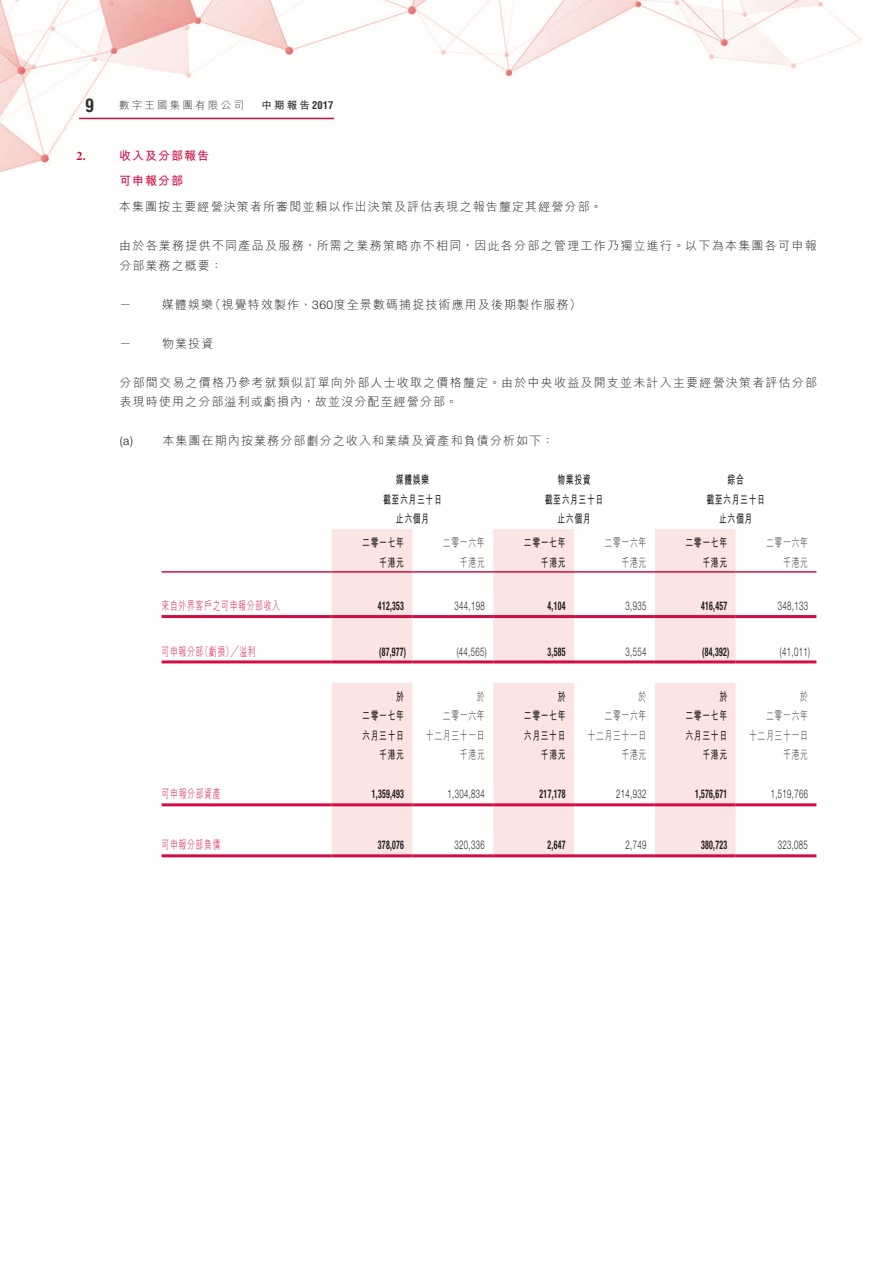
<style>
.page{position:relative;width:893px;height:1263px;background:#fff}
.page>*{position:absolute;margin:0;border:0;box-sizing:border-box;transform-origin:0 0}
.t1{font:700 condensed 18px "Helvetica LT Std";color:#312f30}
.t2{font:300 12px/19.5px "M Hei HK";letter-spacing:.09em;color:#231f20}
.t3{font:700 12px/19.5px "M Hei HK";letter-spacing:.085em;color:#231f20;text-align:center;scale:.65 1}
.t4{font:300 12px "Helvetica Neue LT Std";letter-spacing:.04em;color:#231f20;scale:.65 1}
.t5{font:700 condensed 12px "Helvetica Neue LT Std";letter-spacing:.035em;color:#231f20;scale:.65 1}
.t6{font:300 12px/19.5px "M Hei HK";letter-spacing:.09em;color:#231f20;text-align:right;scale:.65 1}
.t7{font:300 12px "M Hei HK";letter-spacing:.09em;color:#d20d44;scale:.65 1}
.t8{font:700 12px "M Hei HK";letter-spacing:.085em;color:#d20d44}
.t9{font:300 12px "Helvetica Neue LT Std";letter-spacing:.04em;color:#231f20}
.t10{font:700 12px "Times LT Std";color:#d20d44}
.t11{font:300 10.5px "M Hei HK";letter-spacing:.21em;color:#312f30}
.t12{font:700 10.5px "M Hei HK";color:#312f30}
.s1{font-family:"Helvetica LT Std";font-stretch:condensed}
.s2{font-family:"Helvetica Neue LT Std"}
</style>
<div class="page">
<img style="left:0;top:0;width:862px;height:172px">
<hr style="left:79px;top:118px;width:255px;height:1px;background:#d20d44">
<svg style="left:332px;top:529px;width:404px;height:325px;fill:#fae5e2"></svg>
<hr style="left:162px;top:571px;width:170px;height:2px;background:#d20d44">
<hr style="left:332px;top:571px;width:80px;height:2px;background:#d20d44">
<hr style="left:412px;top:571px;width:81px;height:2px;background:#d20d44">
<hr style="left:493px;top:571px;width:81px;height:2px;background:#d20d44">
<hr style="left:574px;top:571px;width:81px;height:2px;background:#d20d44">
<hr style="left:655px;top:571px;width:81px;height:2px;background:#d20d44">
<hr style="left:736px;top:571px;width:80px;height:2px;background:#d20d44">
<hr style="left:162px;top:615px;width:170px;height:3px;background:#d20d44">
<hr style="left:332px;top:615px;width:80px;height:3px;background:#d20d44">
<hr style="left:412px;top:615px;width:81px;height:3px;background:#d20d44">
<hr style="left:493px;top:615px;width:81px;height:3px;background:#d20d44">
<hr style="left:574px;top:615px;width:81px;height:3px;background:#d20d44">
<hr style="left:655px;top:615px;width:81px;height:3px;background:#d20d44">
<hr style="left:736px;top:615px;width:80px;height:3px;background:#d20d44">
<hr style="left:162px;top:660px;width:170px;height:3px;background:#d20d44">
<hr style="left:332px;top:660px;width:80px;height:3px;background:#d20d44">
<hr style="left:412px;top:660px;width:81px;height:3px;background:#d20d44">
<hr style="left:493px;top:660px;width:81px;height:3px;background:#d20d44">
<hr style="left:574px;top:660px;width:81px;height:3px;background:#d20d44">
<hr style="left:655px;top:660px;width:81px;height:3px;background:#d20d44">
<hr style="left:736px;top:660px;width:80px;height:3px;background:#d20d44">
<hr style="left:162px;top:803px;width:170px;height:3px;background:#d20d44">
<hr style="left:332px;top:803px;width:80px;height:3px;background:#d20d44">
<hr style="left:412px;top:803px;width:81px;height:3px;background:#d20d44">
<hr style="left:493px;top:803px;width:81px;height:3px;background:#d20d44">
<hr style="left:574px;top:803px;width:81px;height:3px;background:#d20d44">
<hr style="left:655px;top:803px;width:81px;height:3px;background:#d20d44">
<hr style="left:736px;top:803px;width:80px;height:3px;background:#d20d44">
<hr style="left:162px;top:854px;width:170px;height:3px;background:#d20d44">
<hr style="left:332px;top:854px;width:80px;height:3px;background:#d20d44">
<hr style="left:412px;top:854px;width:81px;height:3px;background:#d20d44">
<hr style="left:493px;top:854px;width:81px;height:3px;background:#d20d44">
<hr style="left:574px;top:854px;width:81px;height:3px;background:#d20d44">
<hr style="left:655px;top:854px;width:81px;height:3px;background:#d20d44">
<hr style="left:736px;top:854px;width:80px;height:3px;background:#d20d44">
<h1 class="t1" style="left:85px;top:94px;width:10px">9</h1>
<p class="t10" style="left:77px;top:148px;width:11px">2.</p>
<p class="t11" style="left:119px;top:98px;width:126px">數字王國集團有限公司</p>
<p class="t8" style="left:119px;top:146px;width:92px">收入及分部報告</p>
<p class="t12" style="left:261px;top:97px;width:73px">中期報告<span class="s1">2017</span></p>
<p class="t8" style="left:119px;top:172px;width:66px">可申報分部</p>
<p class="t2" style="left:119px;top:197px;width:485px">本集團按主要經營決策者所審閱並賴以作出決策及評估表現之報告釐定其經營分部。</p>
<p class="t2" style="left:119px;top:236px;width:699px">由於各業務提供不同產品及服務，所需之業務策略亦不相同，因此各分部之管理工作乃獨立進行。以下為本集團各可申報分部業務之概要：</p>
<p class="t2" style="left:209px;top:294px;width:373px">（視覺特效製作、<span class="s2">360</span>度全景數碼捕捉技術應用及後期製作服務(</p>
<p class="t2" style="left:162px;top:294px;width:53px">媒體娛樂</p>
<p class="t2" style="left:119px;top:294px;width:13px">－</p>
<p class="t2" style="left:162px;top:333px;width:53px">物業投資</p>
<p class="t2" style="left:119px;top:333px;width:13px">－</p>
<p class="t2" style="left:120px;top:372px;width:699px">分部間交易之價格乃參考就類似訂單向外部人士收取之價格釐定。由於中央收益及開支並未計入主要經營決策者評估分部表現時使用之分部溢利或虧損內，故並沒分配至經營分部。</p>
<p class="t2" style="left:162px;top:431px;width:393px">本集團在期內按業務分部劃分之收入和業績及資產和負債分析如下：</p>
<p class="t9" style="left:120px;top:434px;width:15px">)a(</p>
<p class="t3" style="left:383px;top:469px;width:92px">媒體娛樂<br>截至六月三十日止六個月</p>
<p class="t3" style="left:557px;top:469px;width:53px">物業投資</p>
<p class="t3" style="left:727px;top:469px;width:27px">綜合</p>
<p class="t3" style="left:545px;top:489px;width:92px">截至六月三十日止六個月</p>
<p class="t3" style="left:706px;top:489px;width:92px">截至六月三十日止六個月</p>
<p class="t3" style="left:362px;top:532px;width:66px">二零一七年</p>
<p class="t6" style="left:443px;top:532px;width:66px">二零一六年</p>
<p class="t3" style="left:524px;top:532px;width:66px">二零一七年</p>
<p class="t6" style="left:604px;top:532px;width:66px">二零一六年</p>
<p class="t3" style="left:685px;top:532px;width:66px">二零一七年</p>
<p class="t6" style="left:766px;top:532px;width:66px">二零一六年</p>
<p class="t3" style="left:379px;top:551px;width:40px">千港元</p>
<p class="t6" style="left:460px;top:552px;width:40px">千港元</p>
<p class="t3" style="left:541px;top:551px;width:40px">千港元</p>
<p class="t6" style="left:622px;top:552px;width:40px">千港元</p>
<p class="t3" style="left:702px;top:551px;width:40px">千港元</p>
<p class="t6" style="left:783px;top:552px;width:40px">千港元</p>
<p class="t7" style="left:162px;top:597px;width:184px">來自外界客戶之可申報分部收入</p>
<p class="t5" style="left:378px;top:599px;width:42px">412,353</p>
<p class="t4" style="left:455px;top:598px;width:48px">344,198</p>
<p class="t5" style="left:548px;top:599px;width:29px">4,104</p>
<p class="t4" style="left:626px;top:598px;width:34px">3,935</p>
<p class="t5" style="left:701px;top:599px;width:42px">416,457</p>
<p class="t4" style="left:778px;top:598px;width:48px">348,133</p>
<p class="t7" style="left:201px;top:643px;width:86px">（虧損）╱溢利</p>
<p class="t7" style="left:162px;top:643px;width:66px">可申報分部</p>
<p class="t5" style="left:379px;top:644px;width:43px">)87,977(</p>
<p class="t4" style="left:457px;top:644px;width:48px">)44,565(</p>
<p class="t5" style="left:548px;top:644px;width:29px">3,585</p>
<p class="t4" style="left:626px;top:644px;width:34px">3,554</p>
<p class="t5" style="left:702px;top:644px;width:43px">)84,392(</p>
<p class="t4" style="left:780px;top:644px;width:48px">)41,011(</p>
<p class="t3" style="left:362px;top:686px;width:66px;text-align:justify;text-indent:34px">於二零一七年六月三十日</p>
<p class="t6" style="left:426px;top:686px;width:92px">於<br>二零一六年<br>十二月三十一日</p>
<p class="t3" style="left:524px;top:686px;width:66px;text-align:justify;text-indent:34px">於二零一七年六月三十日</p>
<p class="t6" style="left:587px;top:686px;width:92px">於<br>二零一六年<br>十二月三十一日</p>
<p class="t3" style="left:685px;top:686px;width:66px;text-align:justify;text-indent:34px">於二零一七年六月三十日</p>
<p class="t6" style="left:749px;top:686px;width:92px">於<br>二零一六年<br>十二月三十一日千港元</p>
<p class="t6" style="left:460px;top:745px;width:40px">千港元</p>
<p class="t6" style="left:622px;top:745px;width:40px">千港元</p>
<p class="t3" style="left:379px;top:744px;width:40px">千港元</p>
<p class="t3" style="left:541px;top:744px;width:40px">千港元</p>
<p class="t3" style="left:702px;top:744px;width:40px">千港元</p>
<p class="t7" style="left:162px;top:786px;width:92px">可申報分部資產</p>
<p class="t5" style="left:372px;top:787px;width:51px">1,359,493</p>
<p class="t4" style="left:448px;top:787px;width:59px">1,304,834</p>
<p class="t5" style="left:540px;top:787px;width:42px">217,178</p>
<p class="t4" style="left:616px;top:787px;width:48px">214,932</p>
<p class="t5" style="left:695px;top:787px;width:51px">1,576,671</p>
<p class="t4" style="left:771px;top:787px;width:59px">1,519,766</p>
<p class="t7" style="left:162px;top:836px;width:92px">可申報分部負債</p>
<p class="t5" style="left:378px;top:838px;width:42px">378,076</p>
<p class="t4" style="left:455px;top:838px;width:48px">320,336</p>
<p class="t5" style="left:548px;top:838px;width:29px">2,647</p>
<p class="t4" style="left:626px;top:838px;width:34px">2,749</p>
<p class="t5" style="left:701px;top:838px;width:42px">380,723</p>
<p class="t4" style="left:778px;top:838px;width:48px">323,085</p>
</div>
